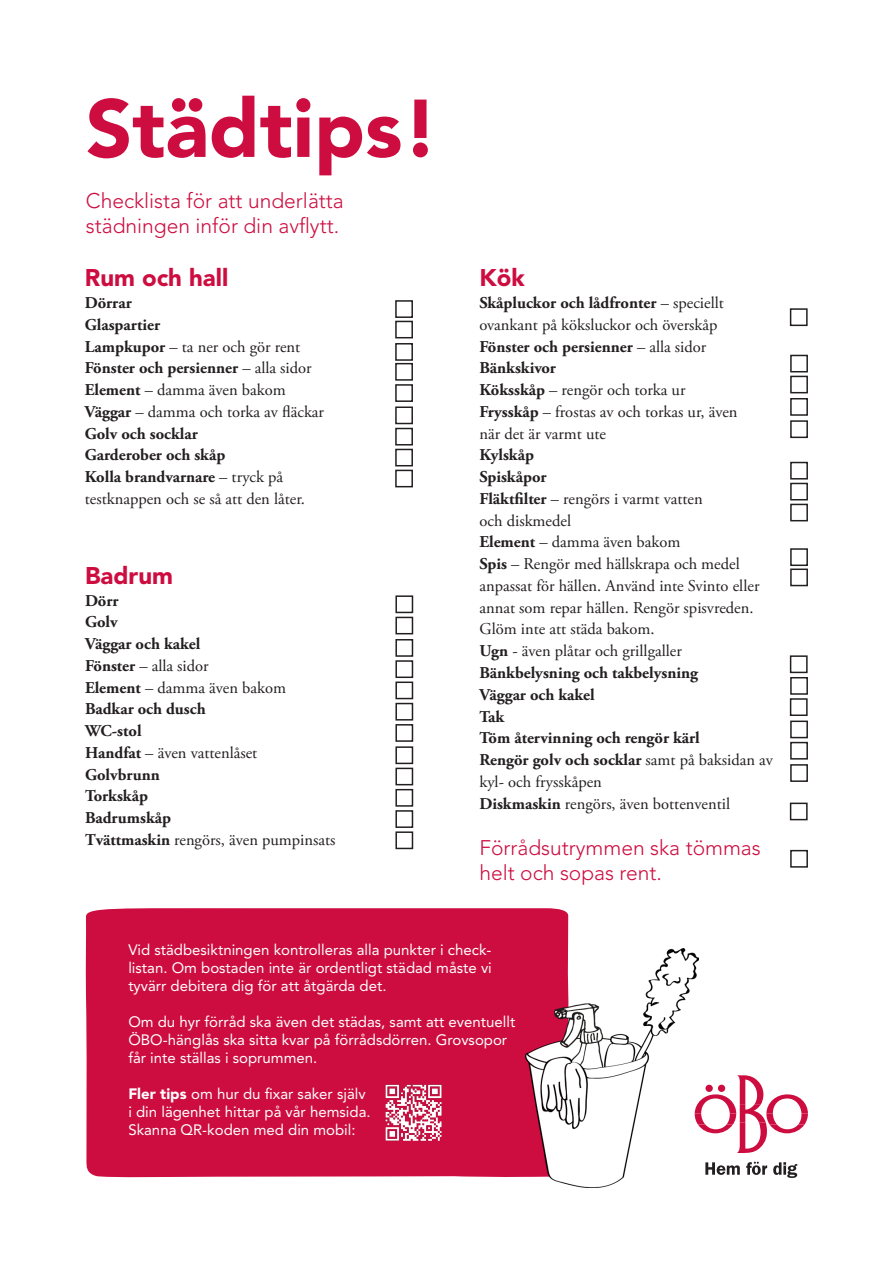
<style>
.page{position:relative;width:893px;height:1263px;background:#fff}
.page>*{position:absolute;margin:0;border:0;box-sizing:border-box;transform-origin:0 0}
.t1{font:900 81px "Avenir LT Std";color:#cd0d40}
.text_18p{font:900 24px "Avenir LT Std";color:#cd0d40}
.t2{font:300 21px/25.2px "Avenir LT Std";color:#cd0d40}
.text_18p-2{font:16.5px/21.8px "Adobe Garamond Pro";color:#231f20}
.text_18p-3{font:700 16.5px/21.8px "Adobe Garamond Pro";color:#231f20}
.text_18p-4{font:15px/18px "Avenir LT Std";color:#fff}
.s1{font-weight:700}
.s2{font-weight:400}
.s3{font-weight:900}
</style>
<div class="page">
<svg style="left:699px;top:1075px;width:109px;height:78px"></svg>
<svg style="left:705px;top:1162px;width:35px;height:13px"></svg>
<svg style="left:746px;top:1162px;width:21px;height:13px"></svg>
<svg style="left:773px;top:1162px;width:24px;height:16px"></svg>
<div style="left:395px;top:321px;width:18px;height:17px;background:#fff;border:2px solid #231f20"></div>
<div style="left:395px;top:300px;width:18px;height:18px;background:#fff;border:2px solid #231f20"></div>
<div style="left:395px;top:343px;width:18px;height:18px;background:#fff;border:2px solid #231f20"></div>
<div style="left:395px;top:363px;width:18px;height:18px;background:#fff;border:2px solid #231f20"></div>
<div style="left:395px;top:384px;width:18px;height:18px;background:#fff;border:2px solid #231f20"></div>
<div style="left:395px;top:406px;width:18px;height:18px;background:#fff;border:2px solid #231f20"></div>
<div style="left:395px;top:428px;width:18px;height:17px;background:#fff;border:2px solid #231f20"></div>
<div style="left:790px;top:355px;width:18px;height:17px;background:#fff;border:2px solid #231f20"></div>
<div style="left:790px;top:308px;width:18px;height:18px;background:#fff;border:2px solid #231f20"></div>
<div style="left:790px;top:398px;width:18px;height:18px;background:#fff;border:2px solid #231f20"></div>
<div style="left:790px;top:420px;width:18px;height:18px;background:#fff;border:2px solid #231f20"></div>
<div style="left:790px;top:462px;width:18px;height:17px;background:#fff;border:2px solid #231f20"></div>
<div style="left:790px;top:483px;width:18px;height:17px;background:#fff;border:2px solid #231f20"></div>
<div style="left:790px;top:504px;width:18px;height:17px;background:#fff;border:2px solid #231f20"></div>
<div style="left:395px;top:595px;width:18px;height:18px;background:#fff;border:2px solid #231f20"></div>
<div style="left:395px;top:617px;width:18px;height:17px;background:#fff;border:2px solid #231f20"></div>
<div style="left:395px;top:639px;width:18px;height:18px;background:#fff;border:2px solid #231f20"></div>
<div style="left:395px;top:660px;width:18px;height:18px;background:#fff;border:2px solid #231f20"></div>
<div style="left:395px;top:681px;width:18px;height:18px;background:#fff;border:2px solid #231f20"></div>
<div style="left:395px;top:703px;width:18px;height:17px;background:#fff;border:2px solid #231f20"></div>
<div style="left:790px;top:677px;width:18px;height:18px;background:#fff;border:2px solid #231f20"></div>
<div style="left:790px;top:742px;width:18px;height:17px;background:#fff;border:2px solid #231f20"></div>
<div style="left:790px;top:764px;width:18px;height:18px;background:#fff;border:2px solid #231f20"></div>
<div style="left:790px;top:803px;width:18px;height:17px;background:#fff;border:2px solid #231f20"></div>
<div style="left:790px;top:720px;width:18px;height:18px;background:#fff;border:2px solid #231f20"></div>
<div style="left:790px;top:698px;width:18px;height:18px;background:#fff;border:2px solid #231f20"></div>
<div style="left:790px;top:655px;width:18px;height:18px;background:#fff;border:2px solid #231f20"></div>
<div style="left:790px;top:568px;width:18px;height:18px;background:#fff;border:2px solid #231f20"></div>
<div style="left:790px;top:376px;width:18px;height:17px;background:#fff;border:2px solid #231f20"></div>
<div style="left:790px;top:548px;width:18px;height:18px;background:#fff;border:2px solid #231f20"></div>
<div style="left:395px;top:724px;width:18px;height:18px;background:#fff;border:2px solid #231f20"></div>
<div style="left:395px;top:746px;width:18px;height:18px;background:#fff;border:2px solid #231f20"></div>
<div style="left:395px;top:768px;width:18px;height:17px;background:#fff;border:2px solid #231f20"></div>
<div style="left:395px;top:789px;width:18px;height:18px;background:#fff;border:2px solid #231f20"></div>
<div style="left:395px;top:810px;width:18px;height:18px;background:#fff;border:2px solid #231f20"></div>
<div style="left:395px;top:831px;width:18px;height:18px;background:#fff;border:2px solid #231f20"></div>
<div style="left:395px;top:449px;width:18px;height:17px;background:#fff;border:2px solid #231f20"></div>
<div style="left:395px;top:470px;width:18px;height:17px;background:#fff;border:2px solid #231f20"></div>
<div style="left:790px;top:850px;width:18px;height:18px;background:#fff;border:2px solid #231f20"></div>
<div style="left:86px;top:908px;width:483px;height:270px;background:#cd0d40"></div>
<img style="left:526px;top:949px;width:173px;height:238px">
<img style="left:384px;top:1082px;width:60px;height:60px">
<p class="t1" style="left:86px;top:80px;width:354px">Städtips!</p>
<p class="t2" style="left:86px;top:188px;width:259px">Checklista för att underlätta</p>
<p class="t2" style="left:86px;top:213px;width:255px">städningen inför din avflytt.</p>
<p class="text_18p" style="left:85px;top:264px;width:145px">Rum och hall</p>
<p class="text_18p-3" style="left:85px;top:292px;width:49px">Dörrar</p>
<p class="text_18p-3" style="left:85px;top:314px;width:77px">Glaspartier</p>
<p class="text_18p-2" style="left:85px;top:336px;width:217px"><span class="s1">Lampkupor</span> – ta ner och gör rent</p>
<p class="text_18p-3" style="left:85px;top:358px;width:228px">Fönster och persienner <span class="s2">– alla sidor<br></span>Element <span class="s2">– damma även bakom</span></p>
<p class="text_18p-2" style="left:85px;top:401px;width:241px"><span class="s1">Väggar</span> – damma och torka av fläckar</p>
<p class="text_18p-3" style="left:85px;top:423px;width:115px">Golv och socklar</p>
<p class="text_18p-3" style="left:85px;top:445px;width:142px">Garderober och skåp</p>
<p class="text_18p-3" style="left:85px;top:466px;width:200px">Kolla brandvarnare <span class="s2">– tryck på</span></p>
<p class="text_18p-2" style="left:85px;top:488px;width:222px">testknappen och se så att den låter.</p>
<p class="text_18p" style="left:85px;top:561px;width:89px">Badrum</p>
<p class="text_18p-3" style="left:85px;top:590px;width:35px">Dörr</p>
<p class="text_18p-3" style="left:85px;top:612px;width:34px">Golv</p>
<p class="text_18p-3" style="left:85px;top:633px;width:117px">Väggar och kakel</p>
<p class="text_18p-2" style="left:85px;top:655px;width:125px"><span class="s1">Fönster</span> – alla sidor</p>
<p class="text_18p-2" style="left:85px;top:677px;width:203px"><span class="s1">Element</span> – damma även bakom</p>
<p class="text_18p-3" style="left:85px;top:699px;width:122px">Badkar och dusch</p>
<p class="text_18p-3" style="left:85px;top:720px;width:58px">WC-stol</p>
<p class="text_18p-2" style="left:85px;top:742px;width:174px"><span class="s1">Handfat</span> – även vattenlåset</p>
<p class="text_18p-3" style="left:85px;top:764px;width:76px">Golvbrunn</p>
<p class="text_18p-3" style="left:85px;top:786px;width:64px">Torkskåp</p>
<p class="text_18p-3" style="left:85px;top:807px;width:88px">Badrumskåp</p>
<p class="text_18p-2" style="left:85px;top:829px;width:252px"><span class="s1">Tvättmaskin</span> rengörs, även pumpinsats</p>
<p class="text_18p" style="left:479px;top:264px;width:47px">Kök</p>
<p class="text_18p-3" style="left:479px;top:292px;width:246px">Skåpluckor och lådfronter <span class="s2">– speciellt</span></p>
<p class="text_18p-2" style="left:479px;top:314px;width:240px">ovankant på köksluckor och överskåp</p>
<p class="text_18p-3" style="left:479px;top:336px;width:228px">Fönster och persienner <span class="s2">– alla sidor</span></p>
<p class="text_18p-3" style="left:479px;top:358px;width:78px">Bänkskivor</p>
<p class="text_18p-2" style="left:479px;top:380px;width:260px"><span class="s1">Köksskåp</span> – rengör och torka ur<br><span class="s1">Frysskåp</span> – frostas av och torkas ur, även</p>
<p class="text_18p-2" style="left:479px;top:423px;width:128px">när det är varmt ute</p>
<p class="text_18p-3" style="left:479px;top:445px;width:56px">Kylskåp</p>
<p class="text_18p-3" style="left:479px;top:466px;width:69px">Spiskåpor</p>
<p class="text_18p-2" style="left:479px;top:488px;width:225px"><span class="s1">Fläktfilter</span> – rengörs i varmt vatten</p>
<p class="text_18p-2" style="left:479px;top:510px;width:93px">och diskmedel</p>
<p class="text_18p-2" style="left:479px;top:532px;width:203px"><span class="s1">Element</span> – damma även bakom</p>
<p class="text_18p-2" style="left:479px;top:554px;width:262px"><span class="s1">Spis</span> – Rengör med hällskrapa och medel</p>
<p class="text_18p-2" style="left:479px;top:575px;width:282px">anpassat för hällen. Använd inte Svinto eller annat som repar hällen. Rengör spisvreden.</p>
<p class="text_18p-2" style="left:479px;top:619px;width:177px">Glöm inte att städa bakom.</p>
<p class="text_18p-2" style="left:479px;top:641px;width:204px"><span class="s1">Ugn</span> - även plåtar och grillgaller</p>
<p class="text_18p-3" style="left:479px;top:662px;width:220px">Bänkbelysning och takbelysning</p>
<p class="text_18p-3" style="left:479px;top:684px;width:117px">Väggar och kakel</p>
<p class="text_18p-3" style="left:479px;top:706px;width:26px">Tak</p>
<p class="text_18p-3" style="left:479px;top:727px;width:222px">Töm återvinning och rengör kärl</p>
<p class="text_18p-2" style="left:479px;top:749px;width:295px"><span class="s1">Rengör golv och socklar</span> samt på baksidan av kyl- och frysskåpen</p>
<p class="text_18p-2" style="left:479px;top:793px;width:252px"><span class="s1">Diskmaskin</span> rengörs, även bottenventil</p>
<p class="t2" style="left:479px;top:835px;width:283px">Förrådsutrymmen ska tömmas helt och sopas rent.</p>
<p class="text_18p-4" style="left:128px;top:940px;width:365px;text-align:justify">Vid städbesiktningen kontrolleras alla punkter i check&shy;listan. Om bostaden inte är ordentligt städad måste vi tyvärr debitera dig för att åtgärda det.</p>
<p class="text_18p-4" style="left:128px;top:1012px;width:388px">Om du hyr förråd ska även det städas, samt att eventuellt</p>
<p class="text_18p-4" style="left:128px;top:1030px;width:380px">ÖBO-hänglås ska sitta kvar på förrådsdörren. Grovsopor får inte ställas i soprummen.</p>
<p class="text_18p-4" style="left:128px;top:1084px;width:244px"><span class="s3">Fler tips</span> om hur du fixar saker själv i din lägenhet hittar på vår hemsida.<br>Skanna QR-koden med din mobil:</p>
</div>
